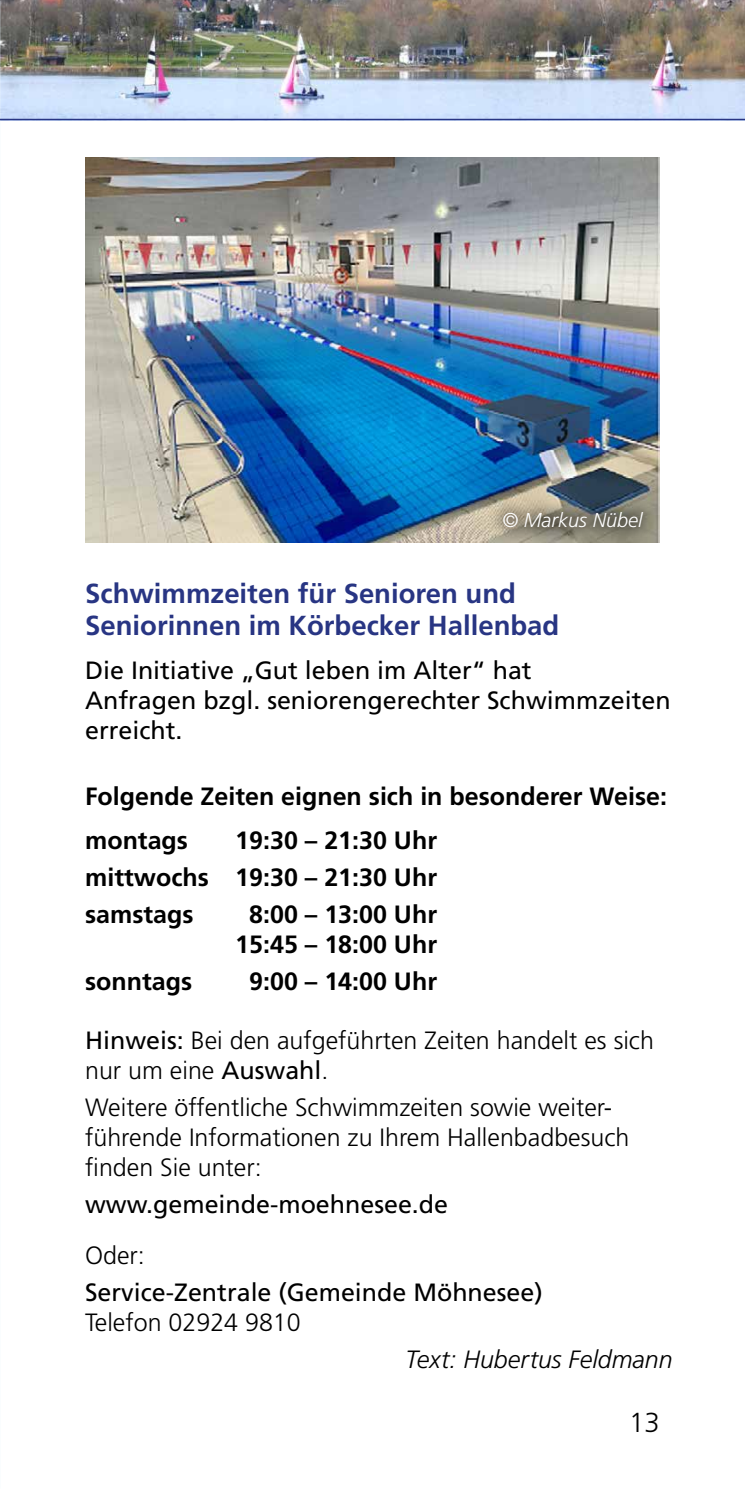
<style>
.page{position:relative;width:745px;height:1489px;background:#fff}
.page>*{position:absolute;margin:0;border:0;box-sizing:border-box;transform-origin:0 0}
.t1{font:700 27.5px/32.5px "Frutiger LT Std";color:#283583}
.t2{font:300 27.5px "Frutiger LT Std";color:#000}
.t3{font:300 25px/30px "Frutiger LT Std";color:#000}
.t4{font:25px/30px "Frutiger LT Std";color:#000}
.t5{font:700 25px/37px "Frutiger LT Std";color:#000}
.t6{font:italic 300 25px "Frutiger LT Std";color:#000}
.t7{font:italic 300 20px "Frutiger LT Std";color:#fff}
.s1{font-weight:400}
</style>
<div class="page">
<img style="left:0;top:0;width:744px;height:119px">
<hr style="left:0;top:119px;width:744px;height:1px;background:#283583">
<img style="left:85px;top:157px;width:574px;height:385px">
<div style="left:487px;top:497px;width:171px;height:45px;background:#000;opacity:.75"></div>
<p class="t7" style="left:501px;top:508px;width:142px">© Markus Nübel</p>
<p class="t1" style="left:85px;top:577px;width:475px">Schwimmzeiten für Senioren und<br>Seniorinnen im Körbecker Hallenbad</p>
<p class="t4" style="left:85px;top:655px;width:586px">Die Initiative „Gut leben im Alter“ hat<br>Anfragen bzgl. seniorengerechter Schwimmzeiten erreicht.</p>
<p class="t5" style="left:85px;top:774px;width:583px;line-height:44.2px">Folgende Zeiten eignen sich in besonderer Weise: montags</p>
<p class="t5" style="left:85px;top:821px;width:353px;text-align:justify;text-indent:150px">19:30 – 21:30 Uhr mittwochs 19:30 – 21:30 Uhr samstags</p>
<p class="t5" style="left:235px;top:899px;width:203px;line-height:30px;text-align:center">8:00 – 13:00 Uhr<br>15:45 – 18:00 Uhr</p>
<p class="t5" style="left:85px;top:963px;width:108px">sonntags</p>
<p class="t5" style="left:249px;top:963px;width:189px">9:00 – 14:00 Uhr</p>
<p class="t3" style="left:85px;top:1025px;width:570px"><span class="s1">Hinweis:</span> Bei den aufgeführten Zeiten handelt es sich nur um eine <span class="s1">Auswahl</span>.</p>
<p class="t3" style="left:85px;top:1092px;width:545px">Weitere öffentliche Schwimmzeiten sowie weiter&shy;führende Informationen zu Ihrem Hallenbadbesuch finden Sie unter:</p>
<p class="t4" style="left:85px;top:1189px;width:364px">www.gemeinde-moehnesee.de</p>
<p class="t3" style="left:85px;top:1240px;width:61px">Oder:</p>
<p class="t4" style="left:85px;top:1277px;width:459px">Service-Zentrale (Gemeinde Möhnesee)</p>
<p class="t3" style="left:85px;top:1307px;width:217px">Telefon 02924 9810</p>
<p class="t6" style="left:405px;top:1345px;width:268px">Text: Hubertus Feldmann</p>
<p class="t2" style="left:628px;top:1406px;width:32px">13</p>
</div>
